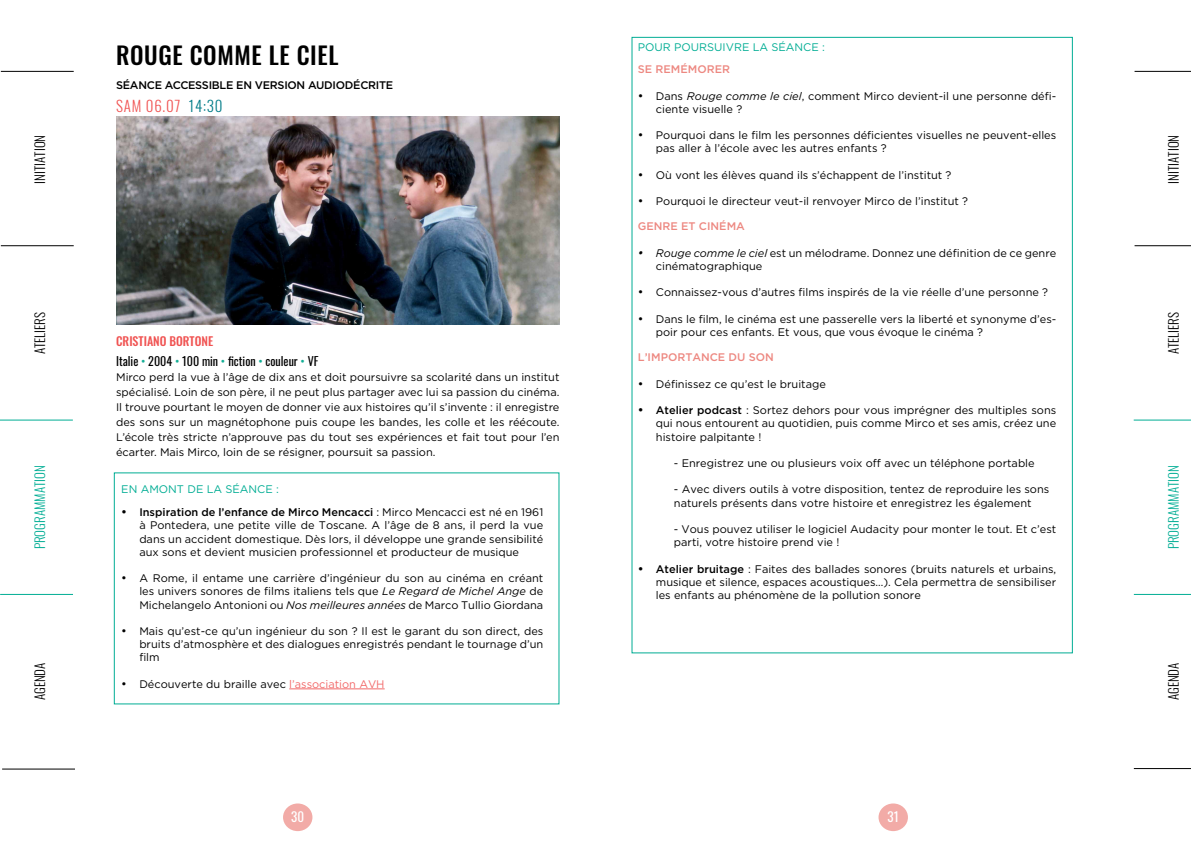
<style>
.page{position:relative;width:1191px;height:842px;background:#fff}
.page>*{position:absolute;margin:0;border:0;box-sizing:border-box;transform-origin:0 0}
.t1{font:500 24px "Oswald";letter-spacing:.025em;color:#000}
.t2{font:300 15px "Oswald";letter-spacing:.05em;color:#f05352}
.t3{font:300 13px "Oswald";color:#000}
.t4{font:300 13px "Oswald";color:#00ad94}
.t5{font:13px "Oswald";color:#fff}
.t6{font:12px/19.5px "Oswald";color:#000}
.t7{font:500 12px "Oswald";color:#f05352}
.t8{font:11px/13.2px "Gotham";color:#000}
.t9{font:11px "Gotham";color:#00ad94}
.t10{font:500 11px "Gotham";color:#ed8881}
.t11{font:500 11px "Gotham";letter-spacing:-.025em;color:#000}
.s1{color:#007c88}
.s2{font-weight:500;color:#f05352}
.s3{color:#13ae95}
.s4{font-weight:500;font-size:12px}
.s5{font-weight:500}
.s6{font-size:12px}
.s7{font-style:italic}
.s8{color:#f26969}
.s9{font-style:italic;font-size:12px}
</style>
<div class="page">
<div style="left:878px;top:803px;width:30px;height:28px;background:#f2aba7;border-radius:50%"></div>
<div style="left:283px;top:803px;width:29px;height:28px;background:#f2aba7;border-radius:50%"></div>
<hr style="left:0;top:594px;width:73px;height:1px;background:#00ad94">
<hr style="left:0;top:420px;width:73px;height:1px;background:#00ad94">
<hr style="left:1px;top:245px;width:73px;height:1px;background:#000">
<hr style="left:1px;top:71px;width:73px;height:1px;background:#000">
<hr style="left:2px;top:768px;width:73px;height:1px;background:#000">
<hr style="left:1133px;top:594px;width:58px;height:1px;background:#00ad94">
<hr style="left:1133px;top:768px;width:58px;height:1px;background:#000">
<hr style="left:1133px;top:420px;width:58px;height:1px;background:#00ad94">
<hr style="left:1134px;top:245px;width:57px;height:1px;background:#000">
<hr style="left:1134px;top:71px;width:57px;height:1px;background:#000">
<img style="left:116px;top:117px;width:443px;height:207px">
<hr style="left:289px;top:689px;width:96px;height:1px;background:#f26969">
<p class="t3" style="left:28px;top:184px;width:50px;rotate:-90deg">INITIATION</p>
<p class="t3" style="left:28px;top:354px;width:44px;rotate:-90deg">ATELIERS</p>
<p class="t4" style="left:28px;top:549px;width:86px;rotate:-90deg">PROGRAMMATION</p>
<p class="t3" style="left:28px;top:700px;width:38px;rotate:-90deg">AGENDA</p>
<h1 class="t1" style="left:116px;top:42px;width:224px">ROUGE COMME LE CIEL</h1>
<p class="t11" style="left:116px;top:78px;width:200px">SÉANCE ACCESSI BLE EN VERSION AUDI</p>
<p class="t11" style="left:336px;top:78px;width:57px">ODÉCRITE</p>
<h2 class="t2" style="left:116px;top:93px;width:108px">SAM 06.07 <span class="s1">14:30</span></h2>
<p class="t6" style="left:116px;top:330px;width:203px;text-indent:53px"><span class="s2">BORTONE<br></span>Italie <span class="s3">•</span> 2004 <span class="s3">•</span> 100 min <span class="s3">•</span> fiction <span class="s3">•</span> couleur <span class="s3">•</span> VF</p>
<p class="t8" style="left:116px;top:369px;width:445px;line-height:15px;text-align:justify">Mirco perd la vue à l’âge de dix ans et doit poursuivre sa scolarité dans un institut spécialisé. Loin de son père, il ne peut plus partager avec lui sa passion du cinéma.<br>Il trouve pourtant le moyen de donner vie aux histoires qu’il s’invente : il enregistre des sons sur un magnétophone puis coupe les bandes, les colle et les réécoute.<br>L’école très stricte n’approuve pas du tout ses expériences et fait tout pour l’en écarter. Mais Mirco, loin de se résigner, poursuit sa passion.</p>
<p class="t9" style="left:121px;top:482px;width:113px">en amont de laséance</p>
<p class="t9" style="left:276px;top:482px;width:4px">:</p>
<p class="t8" style="left:139px;top:505px;width:405px;text-align:justify;text-indent:-18px"><span class="s4">•</span> <span class="s5">I nspiration de l’enfance de Mirco Mencacci</span> : Mirco Mencacci est né en 1961 à Pontedera, une petite ville de Toscane. A l’âge de 8 ans, il perd la vue dans un accident domestique. Dès lors, il développe une grande sensibilité aux sons et devient musicien professionnel et producteur de musique</p>
<p class="t8" style="left:139px;top:571px;width:405px;text-align:justify;text-indent:-18px"><span class="s6">•</span> A Rome, il entame une carrière d’ingénieur du son au cinéma en créant les univers sonores de films italiens tels que <span class="s7">Le Regard de Michel Ange</span> de Michelangelo Antonioni ou <span class="s7">Nos meilleures années</span> de Marco Tullio Giordana</p>
<p class="t8" style="left:139px;top:624px;width:405px;text-align:justify;text-indent:-18px"><span class="s6">•</span> Mais qu’est-ce qu’un ingénieur du son ? Il est le garant du son direct, des bruits d’atmosphère et des dialogues enregistrés pendant le tournage d’un film</p>
<p class="t8" style="left:121px;top:677px;width:265px"><span class="s6">•</span> Découverte du braille avec <span class="s8">l’association AVH</span></p>
<p class="t7" style="left:116px;top:335px;width:7px">CRIS</p>
<p class="t7" style="left:139px;top:335px;width:12px">TIANO</p>
<p class="t9" style="left:638px;top:40px;width:62px">pour poursuivre</p>
<p class="t9" style="left:752px;top:40px;width:28px">la séance</p>
<p class="t9" style="left:822px;top:40px;width:4px">:</p>
<p class="t10" style="left:638px;top:62px;width:43px">se remémor</p>
<p class="t10" style="left:714px;top:62px;width:13px">er</p>
<p class="t8" style="left:656px;top:89px;width:402px;text-indent:-18px"><span class="s6">•</span> Dans <span class="s7">Rouge comme le ciel</span>, comment Mirco devient-il une personne défi&shy;ciente visuelle ?</p>
<p class="t8" style="left:656px;top:129px;width:402px;text-indent:-18px"><span class="s6">•</span> Pourquoi dans le film les personnes déficientes visuelles ne peuvent-elles pas aller à l’école avec les autres enfants ?</p>
<p class="t8" style="left:638px;top:168px;width:315px"><span class="s6">•</span> Où vont les élèves quand ils s’échappent de l’institut ?</p>
<p class="t8" style="left:638px;top:195px;width:332px"><span class="s6">•</span> Pourquoi le directeur veut-il renvoyer Mirco de l’institut ?</p>
<p class="t10" style="left:638px;top:219px;width:82px">genre et ciném</p>
<p class="t10" style="left:736px;top:219px;width:10px">a</p>
<p class="t8" style="left:656px;top:246px;width:402px;text-indent:-18px"><span class="s9">•</span> <span class="s7">Rouge comme le ciel</span> est un mélodrame. Donnez une définition de ce genre cinématographique</p>
<p class="t8" style="left:638px;top:286px;width:412px"><span class="s6">•</span> Connaissez-vous d’autres films inspirés de la vie réelle d’une personne ?</p>
<p class="t8" style="left:656px;top:312px;width:402px;text-indent:-18px"><span class="s6">•</span> Dans le film, le cinéma est une passerelle vers la liberté et synonyme d’es&shy;poir pour ces enfants. Et vous, que vous évoque le cinéma ?</p>
<p class="t10" style="left:638px;top:350px;width:23px">l’import</p>
<p class="t10" style="left:692px;top:350px;width:66px">ance du son</p>
<p class="t8" style="left:638px;top:377px;width:189px"><span class="s6">•</span> Définissez ce qu’est le bruitage</p>
<p class="t8" style="left:656px;top:403px;width:402px;text-align:justify;text-indent:-18px"><span class="s4">•</span> <span class="s5">Atelier podcast</span> : Sortez dehors pour vous imprégner des multiples sons qui nous entourent au quotidien, puis comme Mirco et ses amis, créez une histoire palpitante !</p>
<p class="t8" style="left:674px;top:456px;width:362px">- Enregistrez une ou plusieurs voix off avec un téléphone portable</p>
<p class="t8" style="left:674px;top:483px;width:377px">- Avec divers outils à votre disposition, tentez de reproduire les sons naturels présents dans votre histoire et enregistrez les également</p>
<p class="t8" style="left:674px;top:522px;width:384px">- Vous pouvez utiliser le logiciel Audacity pour monter le tout. Et c’est parti, votre histoire prend vie !</p>
<p class="t8" style="left:656px;top:562px;width:402px;text-align:justify;text-indent:-18px"><span class="s4">•</span> <span class="s5">Atelier bruitage</span> : Faites des ballades sonores (bruits naturels et urbains, musique et silence, espaces acoustiques…). Cela permettra de sensibiliser les enfants au phénomène de la pollution sonore</p>
<p class="t5" style="left:291px;top:805px;width:14px">30</p>
<p class="t5" style="left:887px;top:805px;width:13px">31</p>
<p class="t3" style="left:1162px;top:184px;width:50px;rotate:-90deg">INITIATION</p>
<p class="t3" style="left:1162px;top:354px;width:44px;rotate:-90deg">ATELIERS</p>
<p class="t4" style="left:1162px;top:549px;width:86px;rotate:-90deg">PROGRAMMATION</p>
<p class="t3" style="left:1162px;top:700px;width:38px;rotate:-90deg">AGENDA</p>
</div>
